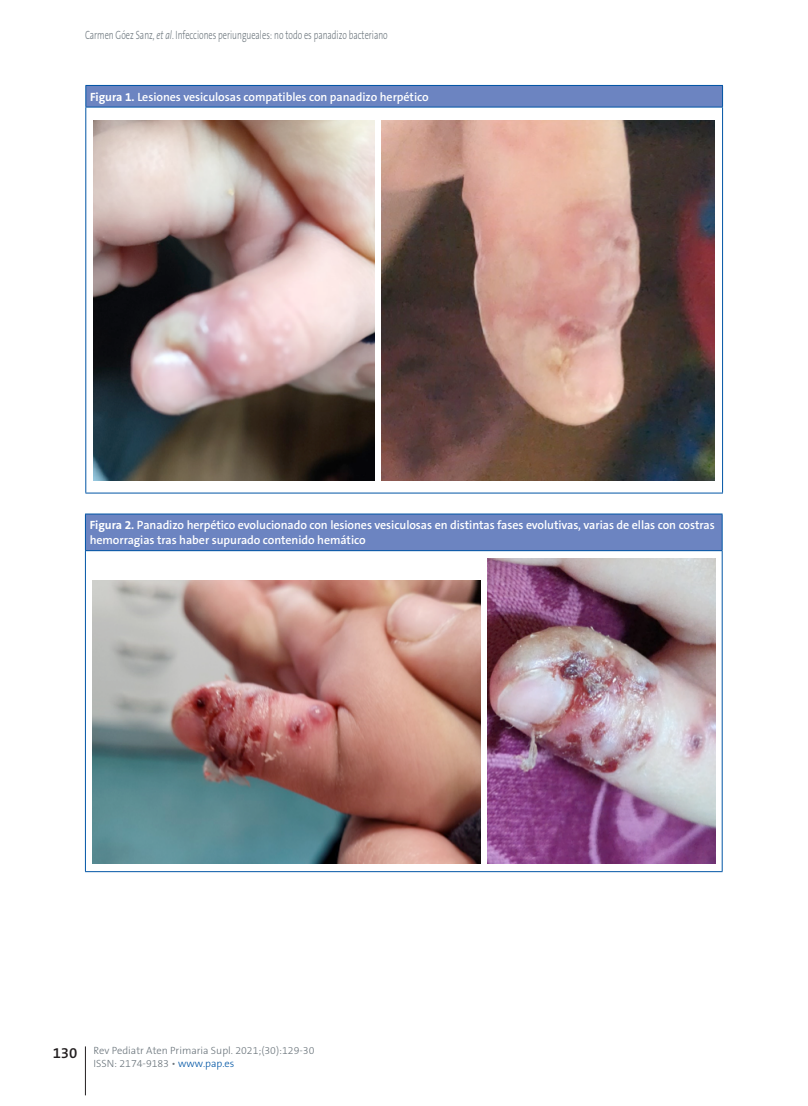
<style>
.page{position:relative;width:808px;height:1106px;background:#fff}
.page>*{position:absolute;margin:0;border:0;box-sizing:border-box;transform-origin:0 0}
.t1{font:600 15px "The Sans B Plus W6";color:#231f20}
.titulo_tabla{font:600 12px/15px "The Sans C5";letter-spacing:-.005em;color:#fff}
.t2{font:300 12px "The Sans B Plus W3";color:#6a747b;scale:.7 1}
.t3{font:300 10.5px/13.2px "The Sans B Plus W3";color:#6a747b}
.s1{font-style:italic}
.s2{font-family:"The Sans B Plus W7";font-weight:700}
.s3{color:#0155a5}
</style>
<div class="page">
<hr style="left:85px;top:1046px;width:1px;height:49px;background:#231f20">
<div style="left:86px;top:85px;width:636px;height:22px;background:#6c84c1"></div>
<svg style="left:85px;top:86px;width:1px;height:21px"></svg>
<svg style="left:722px;top:86px;width:1px;height:21px"></svg>
<hr style="left:85px;top:85px;width:638px;height:1px;background:#0155a5">
<hr style="left:85px;top:107px;width:1px;height:385px;background:#0155a5">
<hr style="left:722px;top:107px;width:1px;height:385px;background:#0155a5">
<hr style="left:85px;top:107px;width:638px;height:1px;background:#0155a5">
<hr style="left:85px;top:492px;width:638px;height:1px;background:#0155a5">
<img style="left:94px;top:120px;width:281px;height:360px">
<img style="left:382px;top:120px;width:333px;height:360px">
<div style="left:85px;top:514px;width:637px;height:36px;background:#6c84c1"></div>
<hr style="left:85px;top:514px;width:1px;height:36px;background:#0155a5">
<hr style="left:722px;top:514px;width:1px;height:36px;background:#0155a5">
<hr style="left:85px;top:513px;width:637px;height:1px;background:#0155a5">
<hr style="left:85px;top:551px;width:1px;height:320px;background:#0155a5">
<hr style="left:722px;top:551px;width:1px;height:320px;background:#0155a5">
<hr style="left:85px;top:550px;width:637px;height:1px;background:#0155a5">
<hr style="left:85px;top:871px;width:637px;height:1px;background:#0155a5">
<img style="left:92px;top:580px;width:389px;height:283px">
<img style="left:487px;top:558px;width:228px;height:305px">
<p class="t2" style="left:85px;top:27px;width:434px">Carmen Góez Sanz, <span class="s1">et al</span>. Infecciones periungueales: no todo es panadizo bacteriano</p>
<p class="titulo_tabla" style="left:90px;top:89px;width:340px"><span class="s2">Figura 1.</span> Lesiones vesiculosas compatibles con panadizo herpético</p>
<p class="titulo_tabla" style="left:90px;top:518px;width:627px"><span class="s2">Figura 2.</span> Panadizo herpético evolucionado con lesiones vesiculosas en distintas fases evolutivas, varias de ellas con costras hemorragias tras haber supurado contenido hemático</p>
<p class="t1" style="left:53px;top:1042px;width:26px">130</p>
<p class="t3" style="left:93px;top:1043px;width:222px">Rev Pediatr Aten Primaria Supl. 2021;(30):129-30<br>ISSN: 2174-9183 • <span class="s3">www.pap.es</span></p>
</div>
